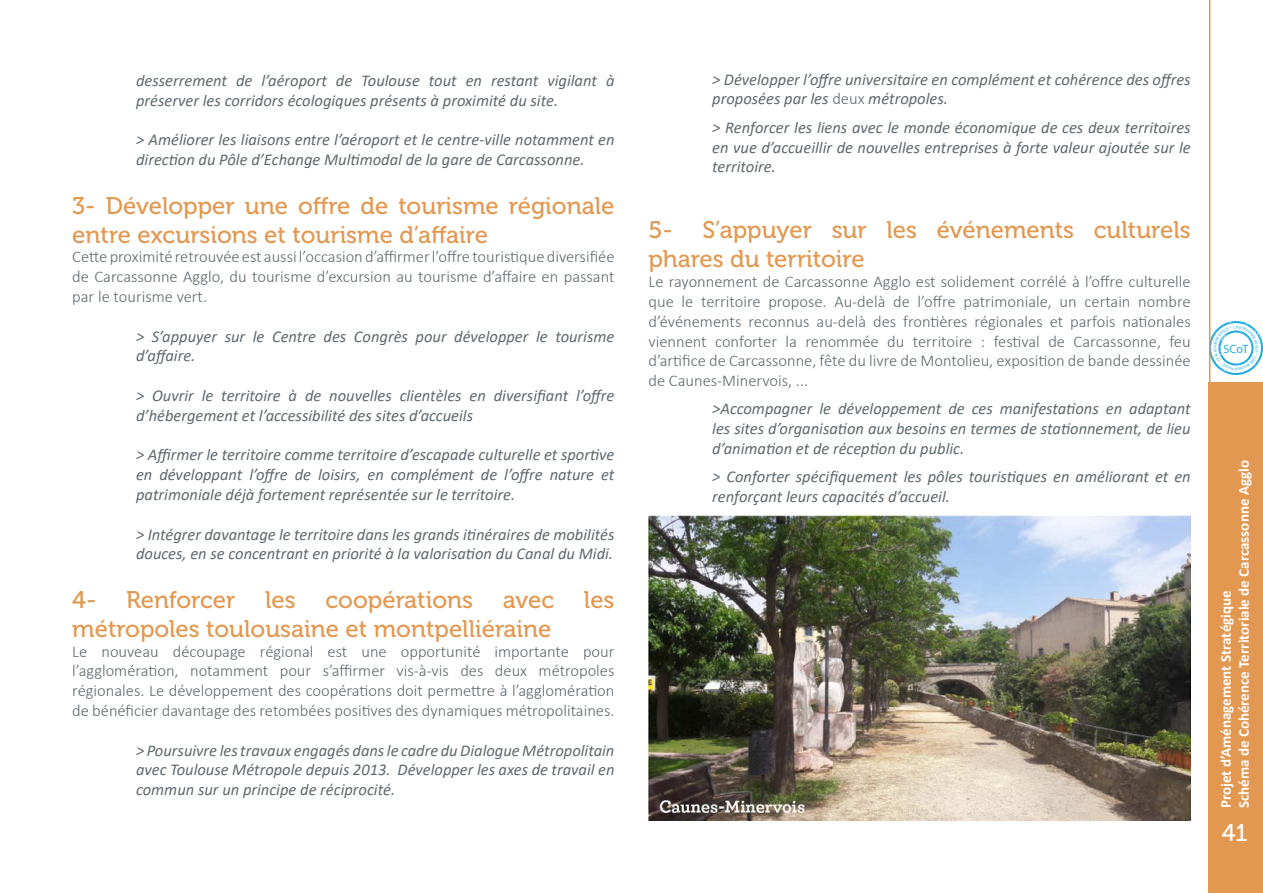
<style>
.page{position:relative;width:1263px;height:893px;background:#fff}
.page>*{position:absolute;margin:0;border:0;box-sizing:border-box;transform-origin:0 0}
.t1{font:24px/28.8px "Museo 500";color:#e29850}
.t2{font:24px "Museo 500";color:#fff}
.Corps_principal{font:italic 16.5px/19.8px "Calibri";color:#5f696f}
.Corps_principal-2{font:300 16.5px/19.8px "Calibri";color:#5f696f;text-align:justify}
.t3{font:700 15px/18px "Calibri";color:#fff}
.t4{font:12px "Boston Traffic";color:#1fabe1}
.s1{font-weight:300;font-style:normal}
</style>
<div class="page">
<div style="left:1209px;top:383px;width:54px;height:510px;background:#e29850"></div>
<hr style="left:1209px;top:0;width:1px;height:893px;background:#e29850">
<img style="left:648px;top:516px;width:543px;height:305px">
<svg style="left:1210px;top:321px;width:53px;height:54px"></svg>
<p class="Corps_principal" style="left:136px;top:70px;width:480px">desserrement de l’aéroport de Toulouse tout en restant vigilant à préserver les corridors écologiques présents à proximité du site.</p>
<p class="Corps_principal" style="left:136px;top:129px;width:480px">&gt; Améliorer les liaisons entre l’aéroport et le centre-ville notamment en direction du Pôle d’Echange Multimodal de la gare de Carcassonne.</p>
<p class="t1" style="left:72px;top:192px;width:544px">3- Développer une offre de tourisme régionale entre excursions et tourisme d’affaire</p>
<p class="Corps_principal-2" style="left:72px;top:247px;width:544px">Cette proximité retrouvée est aussi l’occasion d’affirmer l’offre touristique diversifiée de Carcassonne Agglo, du tourisme d’excursion au tourisme d’affaire en passant par le tourisme vert.</p>
<p class="Corps_principal" style="left:136px;top:326px;width:480px">&gt; S’appuyer sur le Centre des Congrès pour développer le tourisme d’affaire.</p>
<p class="Corps_principal" style="left:136px;top:385px;width:480px">&gt; Ouvrir le territoire à de nouvelles clientèles en diversifiant l’offre d’hébergement et l’accessibilité des sites d’accueils</p>
<p class="Corps_principal" style="left:136px;top:444px;width:480px;text-align:justify">&gt; Affirmer le territoire comme territoire d’escapade culturelle et sportive en développant l’offre de loisirs, en complément de l’offre nature et patrimoniale déjà fortement représentée sur le territoire.</p>
<p class="Corps_principal" style="left:136px;top:524px;width:480px">&gt; Intégrer davantage le territoire dans les grands itinéraires de mobilités douces, en se concentrant en priorité à la valorisation du Canal du Midi.</p>
<p class="t1" style="left:72px;top:586px;width:544px">4- Renforcer les coopérations avec les métropoles toulousaine et montpelliéraine</p>
<p class="Corps_principal-2" style="left:72px;top:641px;width:544px">Le nouveau découpage régional est une opportunité importante pour l’agglomération, notamment pour s’affirmer vis-à-vis des deux métropoles régionales. Le développement des coopérations doit permettre à l’agglomération de bénéficier davantage des retombées positives des dynamiques métropolitaines.</p>
<p class="Corps_principal" style="left:136px;top:740px;width:480px;text-align:justify">&gt; Poursuivre les travaux engagés dans le cadre du Dialogue Métropolitain avec Toulouse Métropole depuis 2013. Développer les axes de travail en commun sur un principe de réciprocité.</p>
<p class="Corps_principal" style="left:712px;top:69px;width:480px">&gt; Développer l’offre universitaire en complément et cohérence des offres proposées par les <span class="s1">deux</span> métropoles.</p>
<p class="Corps_principal" style="left:712px;top:117px;width:480px;text-align:justify">&gt; Renforcer les liens avec le monde économique de ces deux territoires en vue d’accueillir de nouvelles entreprises à forte valeur ajoutée sur le territoire.</p>
<p class="t1" style="left:648px;top:216px;width:544px">5- S’appuyer sur les événements culturels phares du territoire</p>
<p class="Corps_principal-2" style="left:648px;top:272px;width:544px">Le rayonnement de Carcassonne Agglo est solidement corrélé à l’offre culturelle que le territoire propose. Au-delà de l’offre patrimoniale, un certain nombre d’événements reconnus au-delà des frontières régionales et parfois nationales viennent conforter la renommée du territoire : festival de Carcassonne, feu d’artifice de Carcassonne, fête du livre de Montolieu, exposition de bande dessinée de Caunes-Minervois, ...</p>
<p class="Corps_principal" style="left:712px;top:398px;width:480px;text-align:justify">&gt;Accompagner le développement de ces manifestations en adaptant les sites d’organisation aux besoins en termes de stationnement, de lieu d’animation et de réception du public.</p>
<p class="Corps_principal" style="left:712px;top:466px;width:480px">&gt; Conforter spécifiquement les pôles touristiques en améliorant et en renforçant leurs capacités d’accueil.</p>
<p class="t4" style="left:1224px;top:341px;width:26px">SCoT</p>
<p class="t3" style="left:1216px;top:808px;width:350px;rotate:-90deg">Projet d’Aménagement Stratégique<br>Schéma de Cohérence Territoriale de Carcassonne Agglo</p>
<h1 class="t2" style="left:1222px;top:819px;width:27px">41</h1>
</div>
